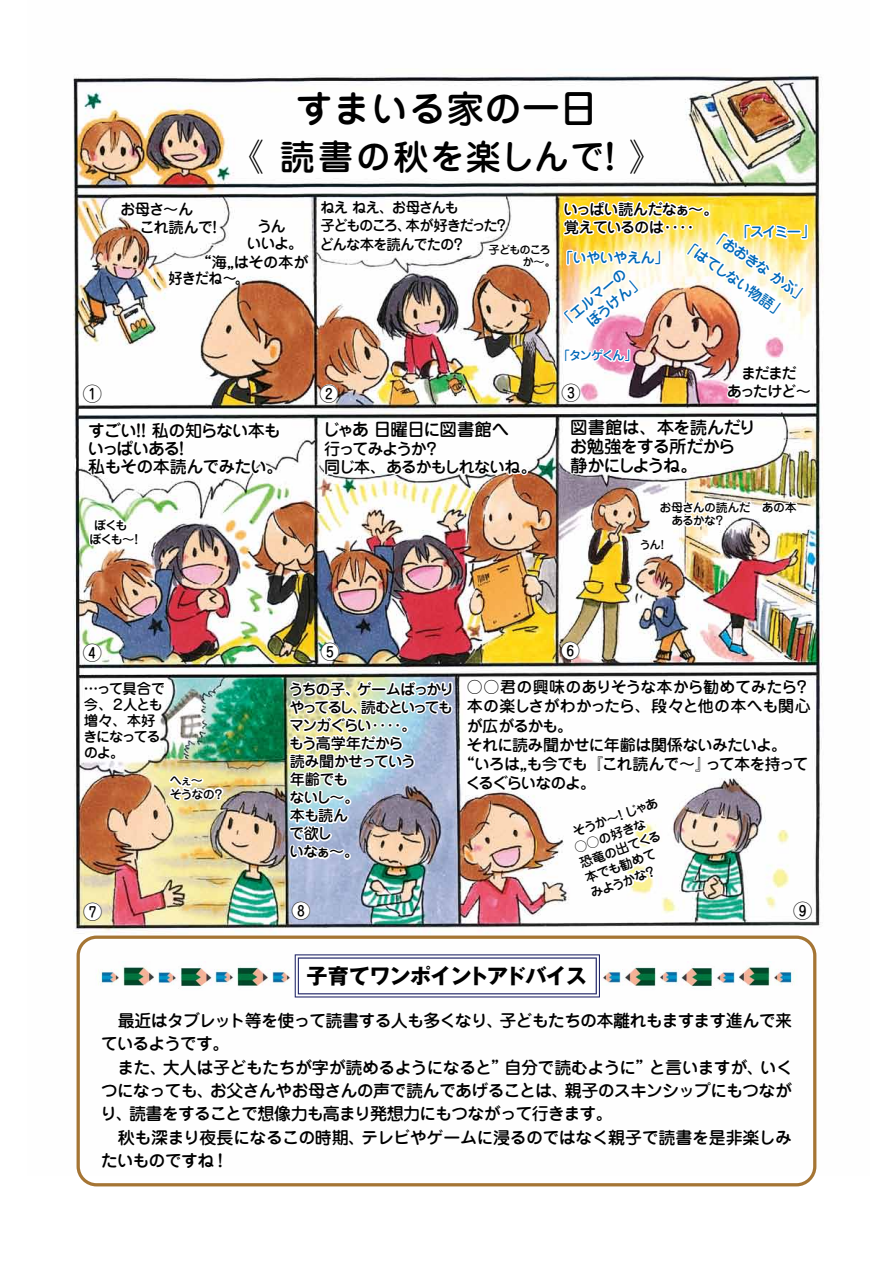
<style>
.page{position:relative;width:893px;height:1263px;background:#fff}
.page>*{position:absolute;margin:0;border:0;box-sizing:border-box;transform-origin:0 0}
.t1{font:500 37.8px "Jun 34 Pro";color:#000}
.t2{font:500 35.1px "Jun 34 Pro";letter-spacing:.035em;color:#000}
.t3{font:700 21px "Gothic MB101 Pro";letter-spacing:-.045em;color:#000}
.t4{font:500 19.2px "Jun 34 Pro";color:#000}
.t5{font:500 17.4px/18.6px "Jun 34 Pro";letter-spacing:-.055em;color:#000}
.t6{font:500 16.95px/23.4px "Jun 34 Pro";letter-spacing:-.05em;color:#000}
.t7{font:500 16.95px/23.4px "Jun 34 Pro";letter-spacing:-.03em;color:#000}
.t8{font:500 16.2px/17.4px "Jun 34 Pro";letter-spacing:-.095em;color:#000}
.t9{font:500 15.9px "Jun 34 Pro";letter-spacing:-.045em;color:#000}
.t10{font:500 15.9px "Jun 34 Pro";letter-spacing:-.015em;color:#000}
.t11{font:500 15.9px "Jun 34 Pro";letter-spacing:-.095em;color:#000}
.t12{font:500 15.3px/18px "Jun 34 Pro";letter-spacing:-.075em;color:#000}
.t13{font:500 15.3px/16.6px "Jun 34 Pro";letter-spacing:-.035em;color:#000}
.t14{font:500 15.3px/18px "Jun 34 Pro";letter-spacing:-.04em;color:#000}
.t15{font:500 15.3px/18px "Jun 34 Pro";letter-spacing:-.12em;color:#000}
.t16{font:500 15.15px/18px "Jun 34 Pro";letter-spacing:-.095em;color:#000}
.t17{font:500 14.85px/18.1px "Jun 34 Pro";letter-spacing:-.075em;color:#000}
.t18{font:500 14.4px/17.1px "Jun 34 Pro";letter-spacing:-.055em;color:#0068b7;text-align:center}
.t19{font:500 14.4px/15.9px "Jun 34 Pro";letter-spacing:-.095em;color:#000}
.t20{font:500 12.9px/15.9px "Jun 34 Pro";color:#000}
.t21{font:500 12.45px/13.6px "Jun 34 Pro";letter-spacing:-.145em;color:#000}
.t22{font:500 12.3px "Jun 34 Pro";letter-spacing:-.13em;color:#0068b7}
.t23{font:500 12.15px/13.2px "Jun 34 Pro";letter-spacing:-.105em;color:#000}
.t24{font:500 11.85px/13px "Jun 34 Pro";letter-spacing:-.045em;color:#000}
.t25{font:500 11.25px/12.3px "Jun 34 Pro";letter-spacing:-.1em;color:#000}
</style>
<div class="page">
<img style="left:73px;top:75px;width:750px;height:1095px">
<svg style="left:77px;top:935px;width:739px;height:251px"></svg>
<img style="left:81px;top:627px;width:86px;height:134px">
<img style="left:287px;top:653px;width:168px;height:209px">
<svg style="left:166px;top:773px;width:60px;height:33px"></svg>
<img style="left:463px;top:565px;width:351px;height:362px">
<img style="left:84px;top:75px;width:729px;height:481px">
<svg style="left:295px;top:954px;width:305px;height:43px"></svg>
<img style="left:95px;top:961px;width:197px;height:29px">
<img style="left:601px;top:961px;width:196px;height:29px">
<div style="left:83px;top:384px;width:18px;height:18px;background:#fff;border-radius:50%"></div>
<div style="left:320px;top:384px;width:18px;height:18px;background:#fff;border-radius:50%"></div>
<div style="left:562px;top:384px;width:18px;height:18px;background:#fff;border-radius:50%"></div>
<div style="left:83px;top:643px;width:18px;height:18px;background:#fff;border-radius:50%"></div>
<div style="left:321px;top:642px;width:18px;height:18px;background:#fff;border-radius:50%"></div>
<div style="left:561px;top:642px;width:19px;height:18px;background:#fff;border-radius:50%"></div>
<div style="left:84px;top:902px;width:18px;height:18px;background:#fff;border-radius:50%"></div>
<div style="left:292px;top:901px;width:18px;height:19px;background:#fff;border-radius:50%"></div>
<div style="left:794px;top:901px;width:18px;height:19px;background:#fff;border-radius:50%"></div>
<h1 class="t1" style="left:295px;top:79px;width:304px">すまいる家の一日</h1>
<h2 class="t2" style="left:230px;top:129px;width:435px">《 読書の秋を楽しんで！ 》</h2>
<p class="t17" style="left:319px;top:197px;width:191px">ねえ ねえ、お母さんも<br>子どものころ、本が好きだった？どんな本を読んでたの？</p>
<p class="t14" style="left:120px;top:199px;width:104px">お母さ～ん<br>　 これ読んで！</p>
<p class="t12" style="left:247px;top:217px;width:58px;line-height:16.6px;text-align:center">うん<br>いいよ。</p>
<p class="t13" style="left:169px;top:252px;width:141px">　　 “海„はその本が好きだね～。</p>
<p class="t25" style="left:512px;top:242px;width:46px;text-indent:-23px">子どものころ　か～。</p>
<p class="t12" style="left:563px;top:199px;width:157px">いっぱい読んだなぁ～。覚えているのは‥‥</p>
<p class="t18" style="left:559px;top:248px;width:112px">「いやいやえん」</p>
<p class="t18" style="left:736px;top:222px;width:81px">「スイミー」</p>
<p class="t18" style="left:690px;top:235px;width:124px;rotate:35deg">「はてしない物語」</p>
<p class="t18" style="left:719px;top:225px;width:116px;rotate:35deg">「おおきな かぶ」</p>
<p class="t18" style="left:555px;top:317px;width:91px;rotate:-40deg">「エルマーの　ぼうけん」</p>
<p class="t22" style="left:558px;top:346px;width:81px">「タンゲくん」</p>
<p class="t4" style="left:83px;top:378px;width:21px">①</p>
<p class="t4" style="left:319px;top:378px;width:21px">②</p>
<p class="t4" style="left:561px;top:378px;width:21px">③</p>
<p class="t15" style="left:727px;top:363px;width:86px">　まだまだあったけど～</p>
<p class="t6" style="left:88px;top:420px;width:197px;line-height:18px">すごい！！私の知らない本もいっぱいある！<br>私もその本読んでみたい。</p>
<p class="t21" style="left:89px;top:517px;width:55px;text-indent:5px">ぼくもぼくも～！</p>
<p class="t5" style="left:322px;top:419px;width:188px">じゃあ 日曜日に図書館へ</p>
<p class="t5" style="left:570px;top:417px;width:188px">図書館は、本を読んだりお勉強をする所だから静かにしようね。</p>
<p class="t8" style="left:324px;top:439px;width:214px">行ってみようか？<br>同じ本、あるかもしれないね。</p>
<p class="t24" style="left:659px;top:500px;width:139px">お母さんの読んだ　あの本　あるかな？</p>
<p class="t25" style="left:639px;top:538px;width:30px">うん！</p>
<p class="t4" style="left:83px;top:637px;width:21px">④</p>
<p class="t4" style="left:321px;top:636px;width:21px">⑤</p>
<p class="t4" style="left:561px;top:635px;width:21px">⑥</p>
<p class="t19" style="left:83px;top:679px;width:84px">…って具合で今、２人とも増々、本好きになってるのよ。</p>
<p class="t16" style="left:289px;top:678px;width:167px">うちの子、ゲームばっかりやってるし、読むといってもマンガぐらい‥‥。<br>もう高学年だから<br>読み聞かせっていう<br>年齢でも<br>ないし～。<br>本も読ん<br>で欲し<br>いなぁ～。</p>
<p class="t10" style="left:467px;top:675px;width:344px">○○君の興味のありそうな本から勧めてみたら？</p>
<p class="t10" style="left:467px;top:694px;width:345px">本の楽しさがわかったら、段々と他の本へも関心</p>
<p class="t9" style="left:467px;top:713px;width:108px">が広がるかも。</p>
<p class="t9" style="left:467px;top:732px;width:322px">それに読み聞かせに年齢は関係ないみたいよ。</p>
<p class="t9" style="left:459px;top:751px;width:351px">“いろは„も今でも『これ読んで～』って本を持って</p>
<p class="t11" style="left:465px;top:770px;width:133px">くるぐらいなのよ。</p>
<p class="t23" style="left:170px;top:773px;width:56px">へぇ～<br>そうなの？</p>
<p class="t20" style="left:570px;top:824px;width:92px;rotate:-20deg">そうか～！じゃあ</p>
<p class="t20" style="left:571px;top:840px;width:87px;rotate:-20deg">○○の好きな恐竜の出てくる本でも勧めてみようかな？</p>
<p class="t4" style="left:83px;top:896px;width:21px">⑦</p>
<p class="t4" style="left:291px;top:895px;width:21px">⑧</p>
<p class="t4" style="left:793px;top:895px;width:21px">⑨</p>
<p class="t3" style="left:307px;top:958px;width:282px">子育てワンポイントアドバイス</p>
<p class="t6" style="left:101px;top:1007px;width:693px;text-indent:17px">最近はタブレット等を使って読書する人も多くなり、子どもたちの本離れもますます進んで来ているようです。</p>
<p class="t6" style="left:100px;top:1054px;width:694px;text-align:justify;text-indent:17px">また、大人は子どもたちが字が読めるようになると”自分で読むように”と言いますが、いくつになっても、お父さんやお母さんの声で読んであげることは、親子のスキンシップにもつながり、読書をすることで想像力も高まり発想力にもつながって行きます。</p>
<p class="t7" style="left:101px;top:1124px;width:693px;text-indent:17px">秋も深まり夜長になるこの時期、テレビやゲームに浸るのではなく親子で読書を是非楽しみたいものですね！</p>
</div>
